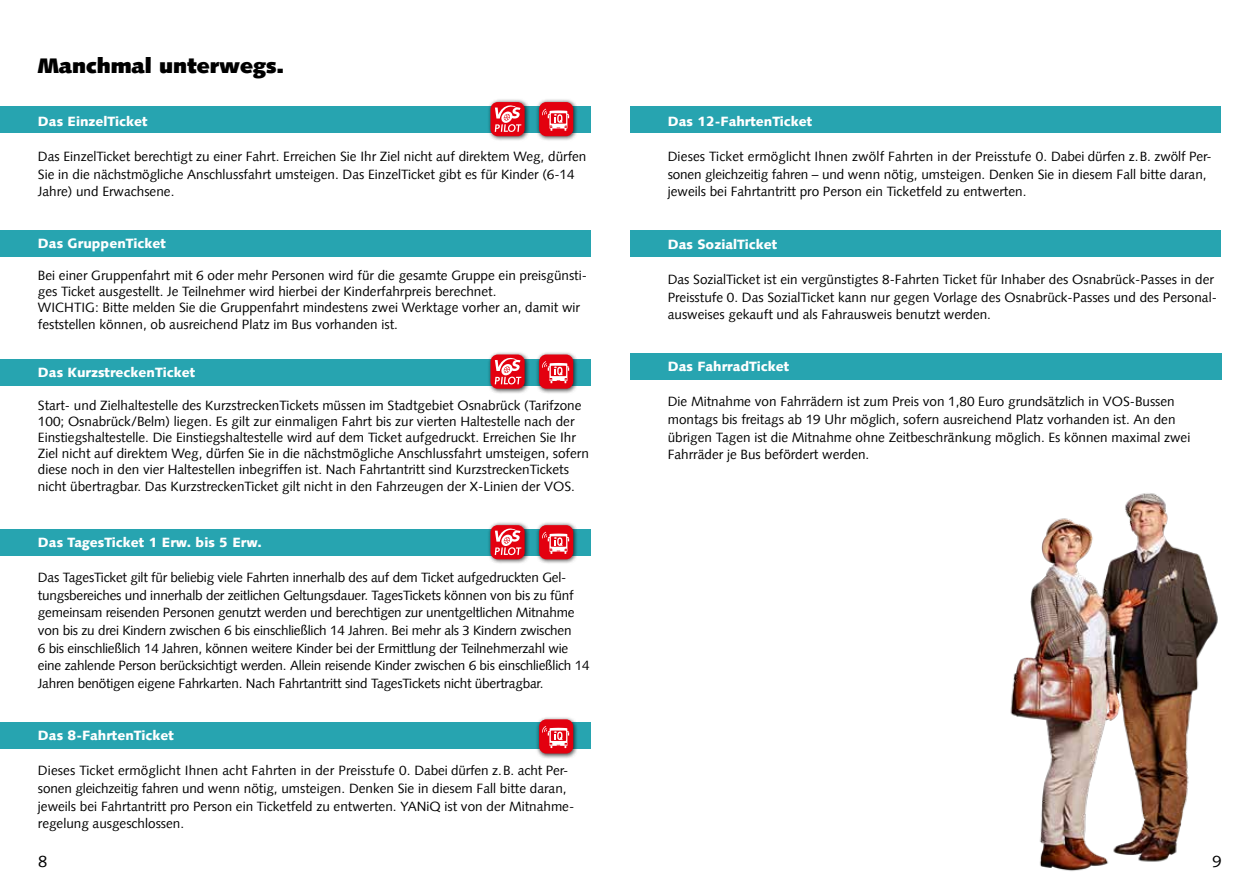
<style>
.page{position:relative;width:1259px;height:893px;background:#fff}
.page>*{position:absolute;margin:0;border:0;box-sizing:border-box;transform-origin:0 0}
.t1{font:900 21px "Syntax LT Std";letter-spacing:.005em;color:#000}
.t2{font:16.5px "Syntax Com";color:#000}
.t3{font:13.5px/17.5px "Syntax Com";color:#000}
.t4{font:900 13.5px "Syntax Com";color:#fff}
</style>
<div class="page">
<div style="left:0;top:529px;width:591px;height:27px;background:#27a4b0"></div>
<div style="left:0;top:723px;width:591px;height:26px;background:#27a4b0"></div>
<div style="left:0;top:230px;width:591px;height:27px;background:#27a4b0"></div>
<div style="left:0;top:359px;width:591px;height:26px;background:#27a4b0"></div>
<div style="left:0;top:106px;width:591px;height:27px;background:#27a4b0"></div>
<div style="left:535px;top:98px;width:44px;height:44px;background:#000;opacity:.75"></div>
<div style="left:539px;top:102px;width:34px;height:34px;background:#e3000f;border-radius:7px"></div>
<div style="left:487px;top:98px;width:43px;height:44px;background:#000;opacity:.75"></div>
<div style="left:490px;top:102px;width:34px;height:34px;background:#e3000f;border-radius:7px"></div>
<svg style="left:542px;top:109px;width:27px;height:22px"></svg>
<svg style="left:495px;top:105px;width:26px;height:27px"></svg>
<div style="left:535px;top:351px;width:44px;height:43px;background:#000;opacity:.75"></div>
<div style="left:539px;top:355px;width:34px;height:34px;background:#e3000f;border-radius:7px"></div>
<div style="left:487px;top:351px;width:43px;height:43px;background:#000;opacity:.75"></div>
<div style="left:490px;top:355px;width:34px;height:34px;background:#e3000f;border-radius:7px"></div>
<svg style="left:542px;top:361px;width:27px;height:22px"></svg>
<svg style="left:495px;top:357px;width:26px;height:27px"></svg>
<div style="left:535px;top:521px;width:44px;height:44px;background:#000;opacity:.75"></div>
<div style="left:539px;top:525px;width:34px;height:34px;background:#e3000f;border-radius:7px"></div>
<div style="left:487px;top:521px;width:43px;height:44px;background:#000;opacity:.75"></div>
<div style="left:490px;top:525px;width:34px;height:34px;background:#e3000f;border-radius:7px"></div>
<svg style="left:542px;top:532px;width:27px;height:22px"></svg>
<svg style="left:495px;top:528px;width:26px;height:27px"></svg>
<div style="left:630px;top:353px;width:591px;height:27px;background:#27a4b0"></div>
<div style="left:630px;top:231px;width:590px;height:26px;background:#27a4b0"></div>
<div style="left:630px;top:106px;width:590px;height:27px;background:#27a4b0"></div>
<img style="left:1010px;top:493px;width:208px;height:378px">
<div style="left:535px;top:716px;width:44px;height:43px;background:#000;opacity:.75"></div>
<div style="left:539px;top:719px;width:34px;height:34px;background:#e3000f;border-radius:7px"></div>
<svg style="left:542px;top:726px;width:27px;height:22px"></svg>
<h1 class="t1" style="left:38px;top:54px;width:247px">Manchmal unterwegs.</h1>
<p class="t4" style="left:38px;top:113px;width:111px">Das EinzelTicket</p>
<p class="t3" style="left:38px;top:148px;width:550px">Das EinzelTicket berechtigt zu einer Fahrt. Erreichen Sie Ihr Ziel nicht auf direktem Weg, dürfen<br>Sie in die nächstmögliche Anschlussfahrt umsteigen. Das EinzelTicket gibt es für Kinder (6-14<br>Jahre) und Erwachsene.</p>
<p class="t4" style="left:38px;top:235px;width:129px">Das GruppenTicket</p>
<p class="t3" style="left:38px;top:267px;width:550px;line-height:16.2px">Bei einer Gruppenfahrt mit 6 oder mehr Personen wird für die gesamte Gruppe ein preisgünsti&shy;ges Ticket ausgestellt. Je Teilnehmer wird hierbei der Kinderfahrpreis berechnet.<br>WICHTIG: Bitte melden Sie die Gruppenfahrt mindestens zwei Werktage vorher an, damit wir feststellen können, ob ausreichend Platz im Bus vorhanden ist.</p>
<p class="t4" style="left:38px;top:364px;width:159px">Das KurzstreckenTicket</p>
<p class="t3" style="left:38px;top:397px;width:552px;line-height:16.2px">Start- und Zielhaltestelle des KurzstreckenTickets müssen im Stadtgebiet Osnabrück (Tarifzone 100; Osnabrück/Belm) liegen. Es gilt zur einmaligen Fahrt bis zur vierten Haltestelle nach der Einstiegshaltestelle. Die Einstiegshaltestelle wird auf dem Ticket aufgedruckt. Erreichen Sie Ihr Ziel nicht auf direktem Weg, dürfen Sie in die nächstmögliche Anschlussfahrt umsteigen, sofern diese noch in den vier Haltestellen inbegriffen ist. Nach Fahrtantritt sind KurzstreckenTickets nicht übertragbar. Das KurzstreckenTicket gilt nicht in den Fahrzeugen der X-Linien der VOS.</p>
<p class="t4" style="left:668px;top:113px;width:146px">Das 12-FahrtenTicket</p>
<p class="t3" style="left:668px;top:148px;width:545px">Dieses Ticket ermöglicht Ihnen zwölf Fahrten in der Preisstufe 0. Dabei dürfen z.B. zwölf Per&shy;sonen gleichzeitig fahren – und wenn nötig, umsteigen. Denken Sie in diesem Fall bitte daran, jeweils bei Fahrtantritt pro Person ein Ticketfeld zu entwerten.</p>
<p class="t4" style="left:668px;top:236px;width:111px">Das SozialTicket</p>
<p class="t3" style="left:668px;top:271px;width:551px">Das SozialTicket ist ein vergünstigtes 8-Fahrten Ticket für Inhaber des Osnabrück-Passes in der<br>Preisstufe 0. Das SozialTicket kann nur gegen Vorlage des Osnabrück-Passes und des Personal&shy;ausweises gekauft und als Fahrausweis benutzt werden.</p>
<p class="t4" style="left:668px;top:359px;width:123px">Das FahrradTicket</p>
<p class="t3" style="left:668px;top:393px;width:524px">Die Mitnahme von Fahrrädern ist zum Preis von 1,80 Euro grundsätzlich in VOS-Bussen montags bis freitags ab 19 Uhr möglich, sofern ausreichend Platz vorhanden ist. An den übrigen Tagen ist die Mitnahme ohne Zeitbeschränkung möglich. Es können maximal zwei Fahrräder je Bus befördert werden.</p>
<p class="t4" style="left:38px;top:534px;width:225px">Das TagesTicket 1 Erw. bis 5 Erw.</p>
<p class="t3" style="left:38px;top:569px;width:553px">Das TagesTicket gilt für beliebig viele Fahrten innerhalb des auf dem Ticket aufgedruckten Gel&shy;tungsbereiches und innerhalb der zeitlichen Geltungsdauer. TagesTickets können von bis zu fünf gemeinsam reisenden Personen genutzt werden und berechtigen zur unentgeltlichen Mitnahme von bis zu drei Kindern zwischen 6 bis einschließlich 14 Jahren. Bei mehr als 3 Kindern zwischen<br>6 bis einschließlich 14 Jahren, können weitere Kinder bei der Ermittlung der Teilnehmerzahl wie eine zahlende Person berücksichtigt werden. Allein reisende Kinder zwischen 6 bis einschließlich 14<br>Jahren benötigen eigene Fahrkarten. Nach Fahrtantritt sind TagesTickets nicht übertragbar.</p>
<p class="t4" style="left:38px;top:727px;width:137px">Das 8-FahrtenTicket</p>
<p class="t3" style="left:38px;top:762px;width:538px">Dieses Ticket ermöglicht Ihnen acht Fahrten in der Preisstufe 0. Dabei dürfen z.B. acht Per&shy;sonen gleichzeitig fahren und wenn nötig, umsteigen. Denken Sie in diesem Fall bitte daran, jeweils bei Fahrtantritt pro Person ein Ticketfeld zu entwerten. YANiQ ist von der Mitnahme&shy;regelung ausgeschlossen.</p>
<p class="t2" style="left:38px;top:852px;width:11px">8</p>
<p class="t2" style="left:1212px;top:852px;width:11px">9</p>
</div>
